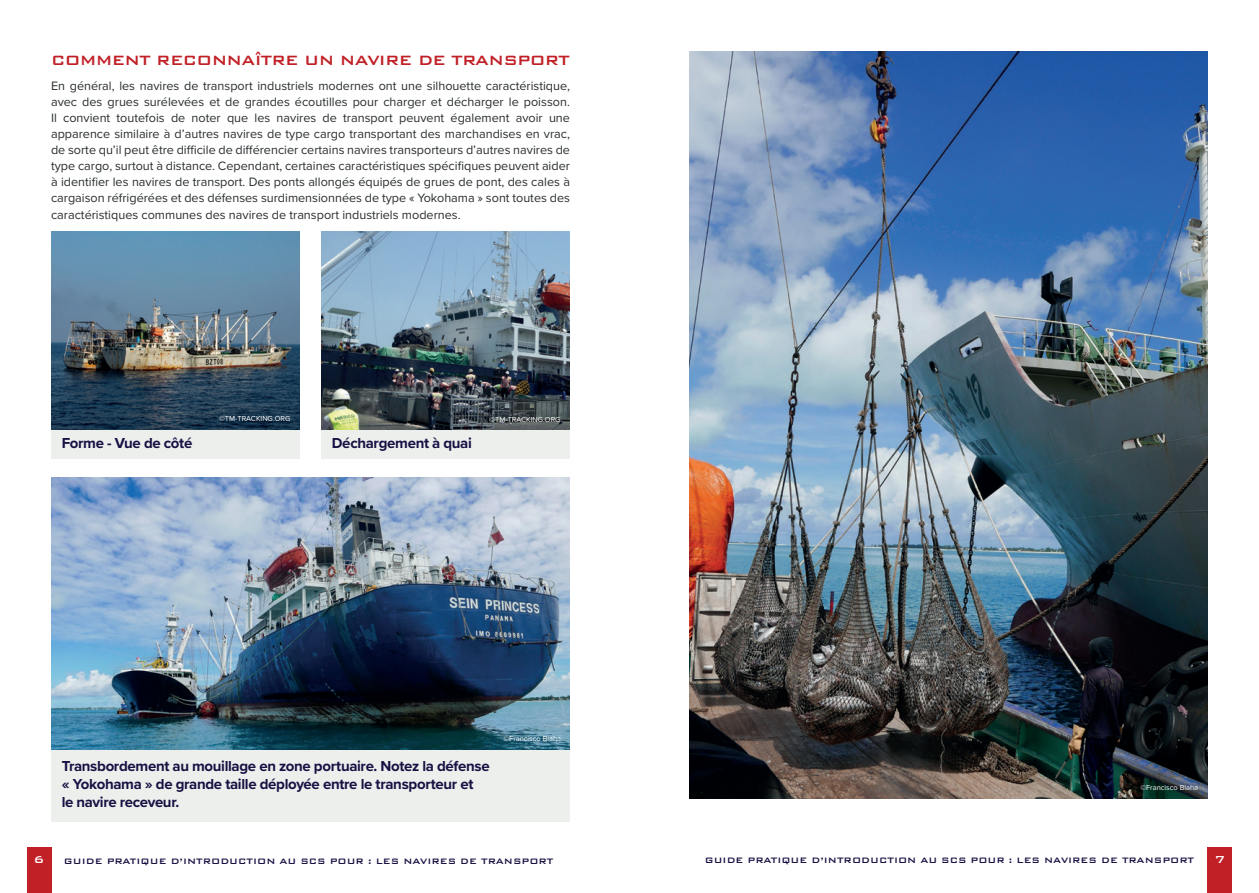
<style>
.page{position:relative;width:1259px;height:893px;background:#fff}
.page>*{position:absolute;margin:0;border:0;box-sizing:border-box;transform-origin:0 0}
.t1{font:500 18px "Bank Gothic BT";letter-spacing:-.04em;color:#c12027}
.t2{font:700 15px/18px "Proxima Nova";letter-spacing:-.02em;color:#171143}
.t3{font:500 13.5px "Bank Gothic BT";color:#fff}
.Paragraph_Copy{font:12.6px/16px "Proxima Nova";color:#2a2e30;text-align:justify}
.t4{font:500 10.5px "Bank Gothic BT";color:#171143}
.t5{font:7.5px "Proxima Nova";color:#fff}
</style>
<div class="page">
<img style="left:689px;top:51px;width:519px;height:747px">
<div style="left:1208px;top:847px;width:24px;height:46px;background:#c12027"></div>
<div style="left:27px;top:847px;width:24px;height:46px;background:#c12027"></div>
<div style="left:51px;top:232px;width:249px;height:227px;background:#edefed"></div>
<div style="left:51px;top:555px;width:519px;height:267px;background:#edefed"></div>
<div style="left:321px;top:232px;width:249px;height:227px;background:#edefed"></div>
<img style="left:51px;top:232px;width:249px;height:197px">
<img style="left:51px;top:477px;width:519px;height:272px">
<img style="left:321px;top:232px;width:249px;height:197px">
<h1 class="t1" style="left:51px;top:50px;width:520px">COMMENT RECONNAÎTRE UN NAVIRE DE TRANSPORT</h1>
<p class="Paragraph_Copy" style="left:51px;top:77px;width:520px">En général, les navires de transport industriels modernes ont une silhouette caractéristique, avec des grues surélevées et de grandes écoutilles pour charger et décharger le poisson.<br>Il convient toutefois de noter que les navires de transport peuvent également avoir une apparence similaire à d’autres navires de type cargo transportant des marchandises en vrac, de sorte qu’il peut être difficile de différencier certains navires transporteurs d’autres navires de type cargo, surtout à distance. Cependant, certaines caractéristiques spécifiques peuvent aider à identifier les navires de transport. Des ponts allongés équipés de grues de pont, des cales à cargaison réfrigérées et des défenses surdimensionnées de type « Yokohama » sont toutes des caractéristiques communes des navires de transport industriels modernes.</p>
<p class="t2" style="left:62px;top:434px;width:132px">Forme - Vue de côté</p>
<p class="t5" style="left:219px;top:413px;width:73px">©TM-TRACKING.ORG</p>
<p class="t5" style="left:489px;top:414px;width:73px">©TM-TRACKING.ORG</p>
<p class="t2" style="left:332px;top:434px;width:142px">Déchargement à quai</p>
<p class="t5" style="left:503px;top:733px;width:59px">©Francisco Blaha</p>
<p class="t2" style="left:62px;top:757px;width:429px">Transbordement au mouillage en zone portuaire. Notez la défense « Yokohama » de grande taille déployée entre le transporteur et<br>le navire receveur.</p>
<p class="t5" style="left:1140px;top:782px;width:59px">©Francisco Blaha</p>
<p class="t3" style="left:34px;top:852px;width:12px">6</p>
<p class="t4" style="left:64px;top:856px;width:491px">GUIDE PRATIQUE D’INTRODUCTION AU SCS POUR : LES NAVIRES DE TRANSPORT</p>
<p class="t4" style="left:705px;top:855px;width:491px">GUIDE PRATIQUE D’INTRODUCTION AU SCS POUR : LES NAVIRES DE TRANSPORT</p>
<p class="t3" style="left:1214px;top:852px;width:12px">7</p>
</div>
